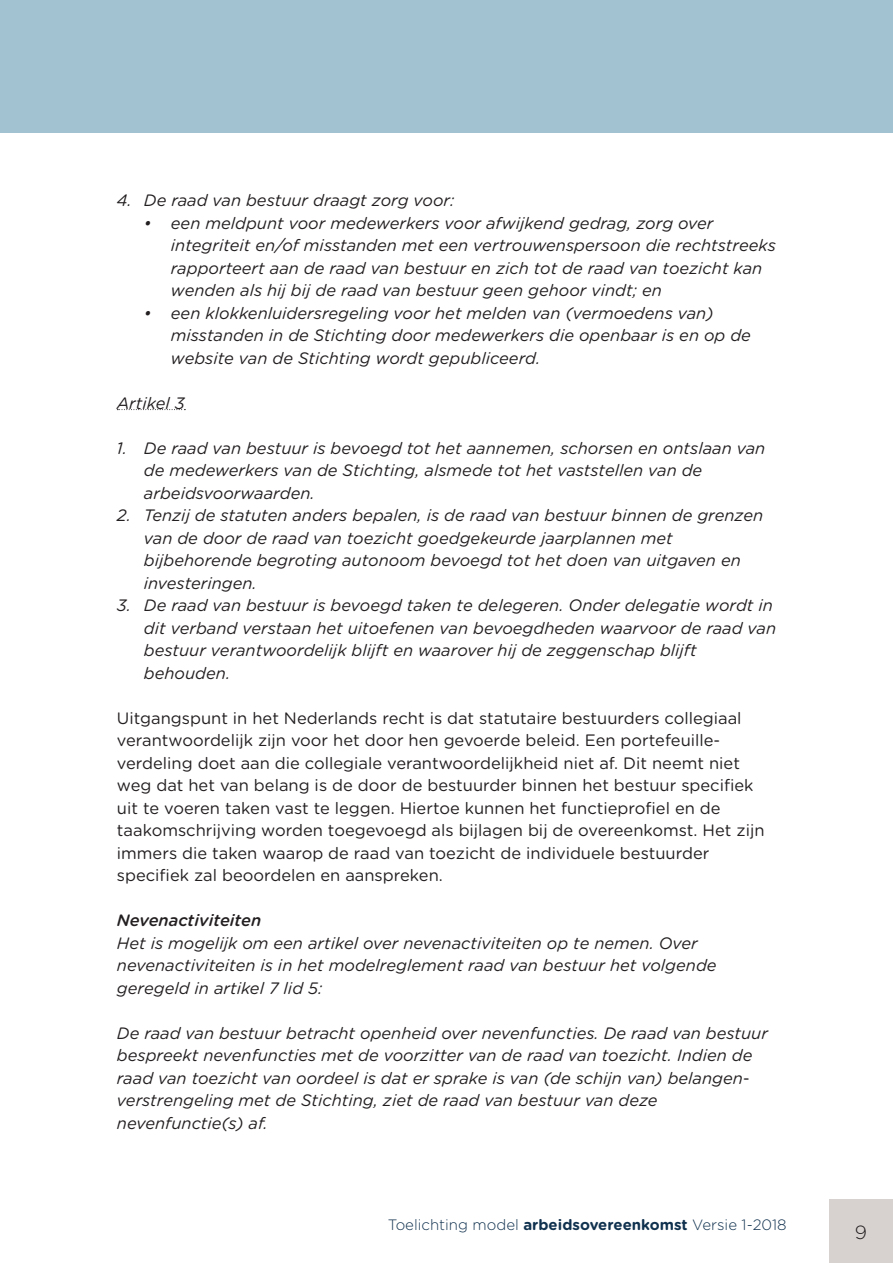
<style>
.page{position:relative;width:893px;height:1263px;background:#fff}
.page>*{position:absolute;margin:0;border:0;box-sizing:border-box;transform-origin:0 0}
.t1{font:300 19.05px "Gotham Rounded";color:#231f20}
._05_BROODTEKST{font:italic 16.5px/22.5px "Gotham Rounded";color:#231f20}
._05_BROODTEKST-2{font:16.5px/22.5px "Gotham Rounded";color:#231f20}
.kop3{font:italic 500 16.5px "Gotham Rounded";color:#231f20}
.t2{font:300 15px "Gotham Rounded";color:#11324f}
.s1{font-weight:700}
</style>
<div class="page">
<div style="left:829px;top:1199px;width:64px;height:64px;background:#d7d2d0"></div>
<div style="left:0;top:0;width:893px;height:133px;background:#a3c2d1"></div>
<svg style="left:117px;top:409px;width:68px;height:1px"></svg>
<p class="_05_BROODTEKST" style="left:117px;top:189px;width:339px">4. De raad van bestuur draagt zorg voor:</p>
<p class="_05_BROODTEKST" style="left:171px;top:211px;width:607px;text-indent:-27px">• een meldpunt voor medewerkers voor afwijkend gedrag, zorg over integriteit en/of misstanden met een vertrouwenspersoon die rechtstreeks rapporteert aan de raad van bestuur en zich tot de raad van toezicht kan wenden als hij bij de raad van bestuur geen gehoor vindt; en</p>
<p class="_05_BROODTEKST" style="left:171px;top:301px;width:582px;text-indent:-27px">• een klokkenluidersregeling voor het melden van (vermoedens van) misstanden in de Stichting door medewerkers die openbaar is en op de website van de Stichting wordt gepubliceerd.</p>
<p class="_05_BROODTEKST" style="left:117px;top:391px;width:69px">Artikel 3</p>
<p class="_05_BROODTEKST" style="left:144px;top:436px;width:623px;text-indent:-27px">1. De raad van bestuur is bevoegd tot het aannemen, schorsen en ontslaan van de medewerkers van de Stichting, alsmede tot het vaststellen van de arbeidsvoorwaarden.</p>
<p class="_05_BROODTEKST" style="left:144px;top:504px;width:621px;text-indent:-27px">2. Tenzij de statuten anders bepalen, is de raad van bestuur binnen de grenzen van de door de raad van toezicht goedgekeurde jaarplannen met bijbehorende begroting autonoom bevoegd tot het doen van uitgaven en investeringen.</p>
<p class="_05_BROODTEKST" style="left:144px;top:594px;width:634px;text-indent:-27px">3. De raad van bestuur is bevoegd taken te delegeren. Onder delegatie wordt in dit verband verstaan het uitoefenen van bevoegdheden waarvoor de raad van bestuur verantwoordelijk blijft en waarover hij de zeggenschap blijft behouden.</p>
<p class="_05_BROODTEKST-2" style="left:117px;top:706px;width:649px">Uitgangspunt in het Nederlands recht is dat statutaire bestuurders collegiaal verantwoordelijk zijn voor het door hen gevoerde beleid. Een portefeuille&shy;verdeling doet aan die collegiale verantwoordelijkheid niet af. Dit neemt niet weg dat het van belang is de door de bestuurder binnen het bestuur specifiek uit te voeren taken vast te leggen. Hiertoe kunnen het functieprofiel en de taakomschrijving worden toegevoegd als bijlagen bij de overeenkomst. Het zijn immers die taken waarop de raad van toezicht de individuele bestuurder specifiek zal beoordelen en aanspreken.</p>
<p class="kop3" style="left:117px;top:909px;width:146px">Nevenactiviteiten</p>
<p class="_05_BROODTEKST" style="left:117px;top:931px;width:601px">Het is mogelijk om een artikel over nevenactiviteiten op te nemen. Over nevenactiviteiten is in het modelreglement raad van bestuur het volgende geregeld in artikel 7 lid 5:</p>
<p class="_05_BROODTEKST" style="left:117px;top:1021px;width:653px">De raad van bestuur betracht openheid over nevenfuncties. De raad van bestuur bespreekt nevenfuncties met de voorzitter van de raad van toezicht. Indien de raad van toezicht van oordeel is dat er sprake is van (de schijn van) belangen&shy;verstrengeling met de Stichting, ziet de raad van bestuur van deze nevenfunctie(s) af.</p>
<p class="t2" style="left:388px;top:1215px;width:400px">Toelichting model <span class="s1">arbeidsovereenkomst</span> Versie 1-2018</p>
<p class="t1" style="left:855px;top:1219px;width:14px">9</p>
</div>
